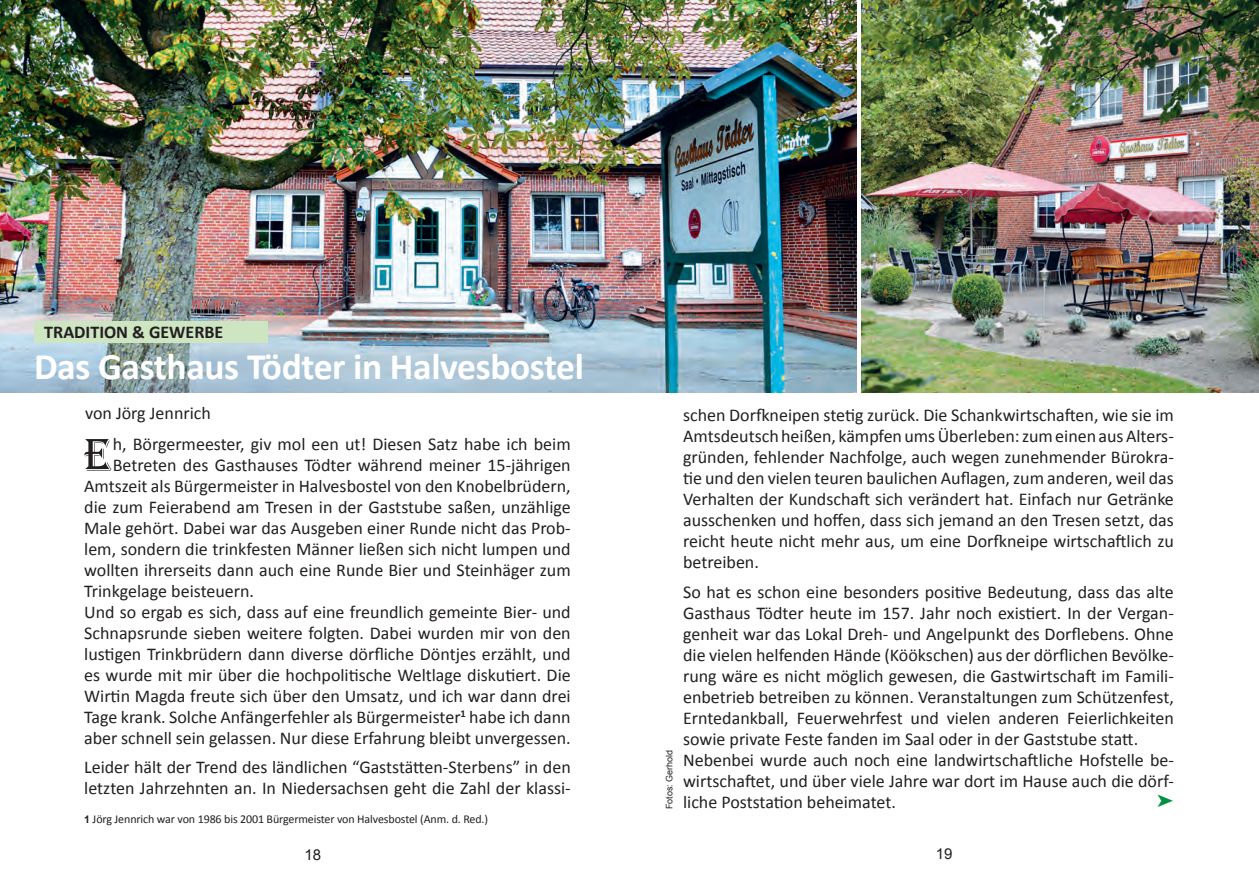
<style>
.page{position:relative;width:1259px;height:893px;background:#fff}
.page>*{position:absolute;margin:0;border:0;box-sizing:border-box;transform-origin:0 0}
.t1{font:54px "Algeria";color:#231f20}
.t2{font:700 37.5px "Calibri";letter-spacing:-.01em;color:#fff}
.t3{font:18px/21px "Calibri";color:#231f20}
.t4{font:700 18px "Calibri";color:#231f20}
.t5{font:15px "Arial";color:#231f20}
.t6{font:12px "Calibri";letter-spacing:-.01em;color:#231f20}
.t7{font:9px "Arial";color:#231f20}
.s1{font-family:"Arial";font-weight:700;font-size:10.5px}
</style>
<div class="page">
<img style="left:0;top:0;width:856px;height:392px">
<div style="left:34px;top:321px;width:233px;height:22px;background:#cde5c1"></div>
<img style="left:861px;top:0;width:398px;height:392px">
<p class="t4" style="left:44px;top:321px;width:181px">TRADITION &amp; GEWERBE</p>
<p class="t2" style="left:34px;top:343px;width:551px">Das Gasthaus Tödter in Halvesbostel</p>
<p class="t3" style="left:85px;top:403px;width:127px">von Jörg Jennrich</p>
<p class="t1" style="left:84px;top:430px;width:31px">E</p>
<p class="t3" style="left:113px;top:433px;width:459px">h, Börgermeester, giv mol een ut! Diesen Satz habe ich beim</p>
<p class="t3" style="left:113px;top:454px;width:459px">Betreten des Gasthauses Tödter während meiner 15-jährigen</p>
<p class="t3" style="left:84px;top:475px;width:488px">Amtszeit als Bürgermeister in Halvesbostel von den Knobelbrüdern,</p>
<p class="t3" style="left:84px;top:496px;width:488px">die zum Feierabend am Tresen in der Gaststube saßen, unzählige</p>
<p class="t3" style="left:84px;top:517px;width:488px">Male gehört. Dabei war das Ausgeben einer Runde nicht das Prob-</p>
<p class="t3" style="left:84px;top:538px;width:488px">lem, sondern die trinkfesten Männer ließen sich nicht lumpen und</p>
<p class="t3" style="left:84px;top:559px;width:488px">wollten ihrerseits dann auch eine Runde Bier und Steinhäger zum</p>
<p class="t3" style="left:84px;top:580px;width:171px">Trinkgelage beisteuern.</p>
<p class="t3" style="left:84px;top:601px;width:488px">Und so ergab es sich, dass auf eine freundlich gemeinte Bier- und</p>
<p class="t3" style="left:84px;top:622px;width:488px">Schnapsrunde sieben weitere folgten. Dabei wurden mir von den</p>
<p class="t3" style="left:84px;top:643px;width:488px">lustigen Trinkbrüdern dann diverse dörfliche Döntjes erzählt, und</p>
<p class="t3" style="left:84px;top:664px;width:488px">es wurde mit mir über die hochpolitische Weltlage diskutiert. Die</p>
<p class="t3" style="left:84px;top:685px;width:488px">Wirtin Magda freute sich über den Umsatz, und ich war dann drei</p>
<p class="t3" style="left:84px;top:706px;width:488px">Tage krank. Solche Anfängerfehler als Bürgermeister<sup>1</sup> habe ich dann</p>
<p class="t3" style="left:84px;top:727px;width:488px">aber schnell sein gelassen. Nur diese Erfahrung bleibt unvergessen.</p>
<p class="t3" style="left:84px;top:757px;width:488px">Leider hält der Trend des ländlichen “Gaststätten-Sterbens” in den letzten Jahrzehnten an. In Niedersachsen geht die Zahl der klassi-</p>
<p class="t6" style="left:84px;top:812px;width:405px"><span class="s1">1</span> Jörg Jennrich war von 1986 bis 2001 Bürgermeister von Halvesbostel (Anm. d. Red.)</p>
<p class="t7" style="left:663px;top:809px;width:61px;rotate:-90deg">Fotos: Gerhold</p>
<p class="t3" style="left:683px;top:405px;width:492px;text-align:justify">schen Dorfkneipen stetig zurück. Die Schankwirtschaften, wie sie im Amtsdeutsch heißen, kämpfen ums Überleben: zum einen aus Alters&shy;gründen, fehlender Nachfolge, auch wegen zunehmender Bürokra&shy;tie und den vielen teuren baulichen Auflagen, zum anderen, weil das Verhalten der Kundschaft sich verändert hat. Einfach nur Getränke ausschenken und hoffen, dass sich jemand an den Tresen setzt, das reicht heute nicht mehr aus, um eine Dorfkneipe wirtschaftlich zu betreiben.</p>
<p class="t3" style="left:683px;top:581px;width:492px">So hat es schon eine besonders positive Bedeutung, dass das alte Gasthaus Tödter heute im 157. Jahr noch existiert. In der Vergan&shy;genheit war das Lokal Dreh- und Angelpunkt des Dorflebens. Ohne die vielen helfenden Hände (Köökschen) aus der dörflichen Bevölke&shy;rung wäre es nicht möglich gewesen, die Gastwirtschaft im Famili&shy;enbetrieb betreiben zu können. Veranstaltungen zum Schützenfest, Erntedankball, Feuerwehrfest und vielen anderen Feierlichkeiten sowie private Feste fanden im Saal oder in der Gaststube statt.<br>Nebenbei wurde auch noch eine landwirtschaftliche Hofstelle be&shy;wirtschaftet, und über viele Jahre war dort im Hause auch die dörf&shy;liche Poststation beheimatet.</p>
<p class="t5" style="left:304px;top:845px;width:18px">18</p>
<p class="t5" style="left:936px;top:844px;width:18px">19</p>
</div>
